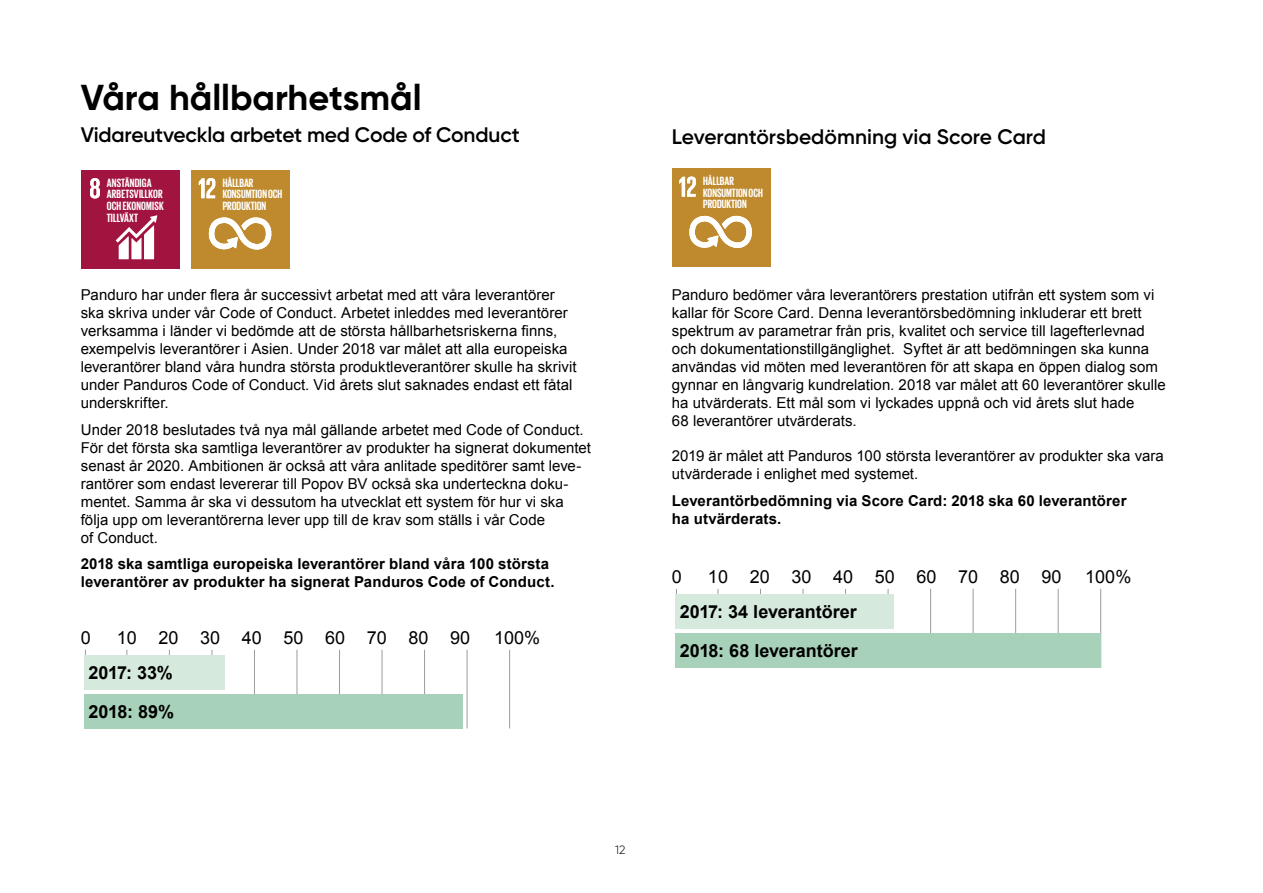
<style>
.page{position:relative;width:1263px;height:893px;background:#fff}
.page>*{position:absolute;margin:0;border:0;box-sizing:border-box;transform-origin:0 0}
.t1{font:700 36px "Gilroy";color:#000}
.t2{font:600 21px "Gilroy";letter-spacing:-.005em;color:#000}
.t3{font:700 18px/38.5px "Arial";color:#000}
.t4{font:18px "Arial";color:#000}
.t5{font:15px/18px "Arial";color:#000}
.t6{font:700 15px/18px "Arial";letter-spacing:.01em;color:#000}
.t7{font:700 12.3px/11.6px "Giorgio Sans";color:#fff}
.t8{font:300 12px "Gilroy";color:#000}
</style>
<div class="page">
<div style="left:81px;top:170px;width:98px;height:98px;background:#a21440"></div>
<svg style="left:90px;top:178px;width:10px;height:20px"></svg>
<svg style="left:116px;top:215px;width:41px;height:44px"></svg>
<div style="left:191px;top:170px;width:99px;height:98px;background:#be8a2d"></div>
<svg style="left:199px;top:178px;width:16px;height:20px"></svg>
<svg style="left:209px;top:217px;width:62px;height:33px"></svg>
<div style="left:672px;top:169px;width:98px;height:98px;background:#be8a2d"></div>
<svg style="left:679px;top:177px;width:17px;height:20px"></svg>
<svg style="left:689px;top:216px;width:63px;height:32px"></svg>
<hr style="left:85px;top:650px;width:1px;height:34px;background:#9c9c9d">
<hr style="left:126px;top:650px;width:1px;height:34px;background:#9c9c9d">
<hr style="left:169px;top:650px;width:1px;height:34px;background:#9c9c9d">
<hr style="left:212px;top:650px;width:1px;height:34px;background:#9c9c9d">
<hr style="left:254px;top:650px;width:1px;height:76px;background:#9c9c9d">
<hr style="left:297px;top:650px;width:1px;height:76px;background:#9c9c9d">
<hr style="left:339px;top:650px;width:1px;height:76px;background:#9c9c9d">
<hr style="left:382px;top:650px;width:1px;height:76px;background:#9c9c9d">
<hr style="left:424px;top:650px;width:1px;height:76px;background:#9c9c9d">
<hr style="left:467px;top:650px;width:1px;height:78px;background:#9c9c9d">
<hr style="left:509px;top:650px;width:1px;height:78px;background:#9c9c9d">
<div style="left:84px;top:655px;width:141px;height:34px;background:#d6e9dd"></div>
<div style="left:84px;top:694px;width:379px;height:34px;background:#a7d2b9"></div>
<hr style="left:676px;top:589px;width:1px;height:34px;background:#9c9c9d">
<hr style="left:718px;top:589px;width:1px;height:34px;background:#9c9c9d">
<hr style="left:760px;top:589px;width:1px;height:34px;background:#9c9c9d">
<hr style="left:803px;top:589px;width:1px;height:34px;background:#9c9c9d">
<hr style="left:845px;top:589px;width:1px;height:34px;background:#9c9c9d">
<hr style="left:888px;top:589px;width:1px;height:34px;background:#9c9c9d">
<hr style="left:930px;top:589px;width:1px;height:76px;background:#9c9c9d">
<hr style="left:973px;top:589px;width:1px;height:76px;background:#9c9c9d">
<hr style="left:1015px;top:589px;width:1px;height:76px;background:#9c9c9d">
<hr style="left:1058px;top:589px;width:1px;height:78px;background:#9c9c9d">
<hr style="left:1100px;top:589px;width:1px;height:78px;background:#9c9c9d">
<div style="left:675px;top:594px;width:219px;height:34px;background:#d6e9dd"></div>
<div style="left:675px;top:633px;width:426px;height:34px;background:#a7d2b9"></div>
<h1 class="t1" style="left:81px;top:74px;width:342px">Våra hållbarhetsmål</h1>
<h2 class="t2" style="left:81px;top:122px;width:441px">Vidareutveckla arbetet med Code of Conduct</h2>
<h2 class="t2" style="left:672px;top:124px;width:376px">Leverantörsbedömning via Score Card</h2>
<p class="t7" style="left:107px;top:176px;width:58px">ANSTÄNDIGA<br>ARBETSVILLKOR<br>OCH EKONOMISK<br>TILLVÄXT</p>
<p class="t7" style="left:223px;top:176px;width:61px">HÅLLBAR<br>KONSUMTION OCH<br>PRODUKTION</p>
<p class="t7" style="left:703px;top:175px;width:61px">HÅLLBAR<br>KONSUMTION OCH<br>PRODUKTION</p>
<p class="t5" style="left:81px;top:286px;width:497px">Panduro har under flera år successivt arbetat med att våra leverantörer ska skriva under vår Code of Conduct. Arbetet inleddes med leverantörer verksamma i länder vi bedömde att de största hållbarhetsriskerna finns, exempelvis leverantörer i Asien. Under 2018 var målet att alla europeiska leverantörer bland våra hundra största produktleverantörer skulle ha skrivit under Panduros Code of Conduct. Vid årets slut saknades endast ett fåtal underskrifter.</p>
<p class="t5" style="left:81px;top:421px;width:512px">Under 2018 beslutades två nya mål gällande arbetet med Code of Conduct.<br>För det första ska samtliga leverantörer av produkter ha signerat dokumentet senast år 2020. Ambitionen är också att våra anlitade speditörer samt leve&shy;rantörer som endast levererar till Popov BV också ska underteckna doku&shy;mentet. Samma år ska vi dessutom ha utvecklat ett system för hur vi ska följa upp om leverantörerna lever upp till de krav som ställs i vår Code<br>of Conduct.</p>
<p class="t6" style="left:81px;top:556px;width:475px">2018 ska samtliga europeiska leverantörer bland våra 100 största leverantörer av produkter ha signerat Panduros Code of Conduct.</p>
<p class="t4" style="left:81px;top:626px;width:12px">0</p>
<p class="t4" style="left:117px;top:626px;width:355px">10 20 30 40 50 60 70 80 90</p>
<p class="t4" style="left:494px;top:626px;width:48px">100%</p>
<p class="t3" style="left:89px;top:654px;width:87px">2017: 33%<br>2018: 89%</p>
<p class="t5" style="left:672px;top:286px;width:495px">Panduro bedömer våra leverantörers prestation utifrån ett system som vi kallar för Score Card. Denna leverantörsbedömning inkluderar ett brett spektrum av parametrar från pris, kvalitet och service till lagefterlevnad och dokumentationstillgänglighet. Syftet är att bedömningen ska kunna användas vid möten med leverantören för att skapa en öppen dialog som gynnar en långvarig kundrelation. 2018 var målet att 60 leverantörer skulle ha utvärderats. Ett mål som vi lyckades uppnå och vid årets slut hade<br>68 leverantörer utvärderats.</p>
<p class="t5" style="left:672px;top:447px;width:493px">2019 är målet att Panduros 100 största leverantörer av produkter ska vara utvärderade i enlighet med systemet.</p>
<p class="t6" style="left:672px;top:492px;width:456px">Leverantörbedömning via Score Card: 2018 ska 60 leverantörer ha utvärderats.</p>
<p class="t4" style="left:672px;top:565px;width:12px">0</p>
<p class="t4" style="left:750px;top:565px;width:313px">20 30 40 50 60 70 80 90</p>
<p class="t4" style="left:1085px;top:565px;width:48px">100%</p>
<p class="t4" style="left:708px;top:565px;width:22px">10</p>
<p class="t3" style="left:680px;top:593px;width:180px">2017: 34 leverantörer<br>2018: 68 leverantörer</p>
<p class="t8" style="left:615px;top:842px;width:12px">12</p>
</div>
